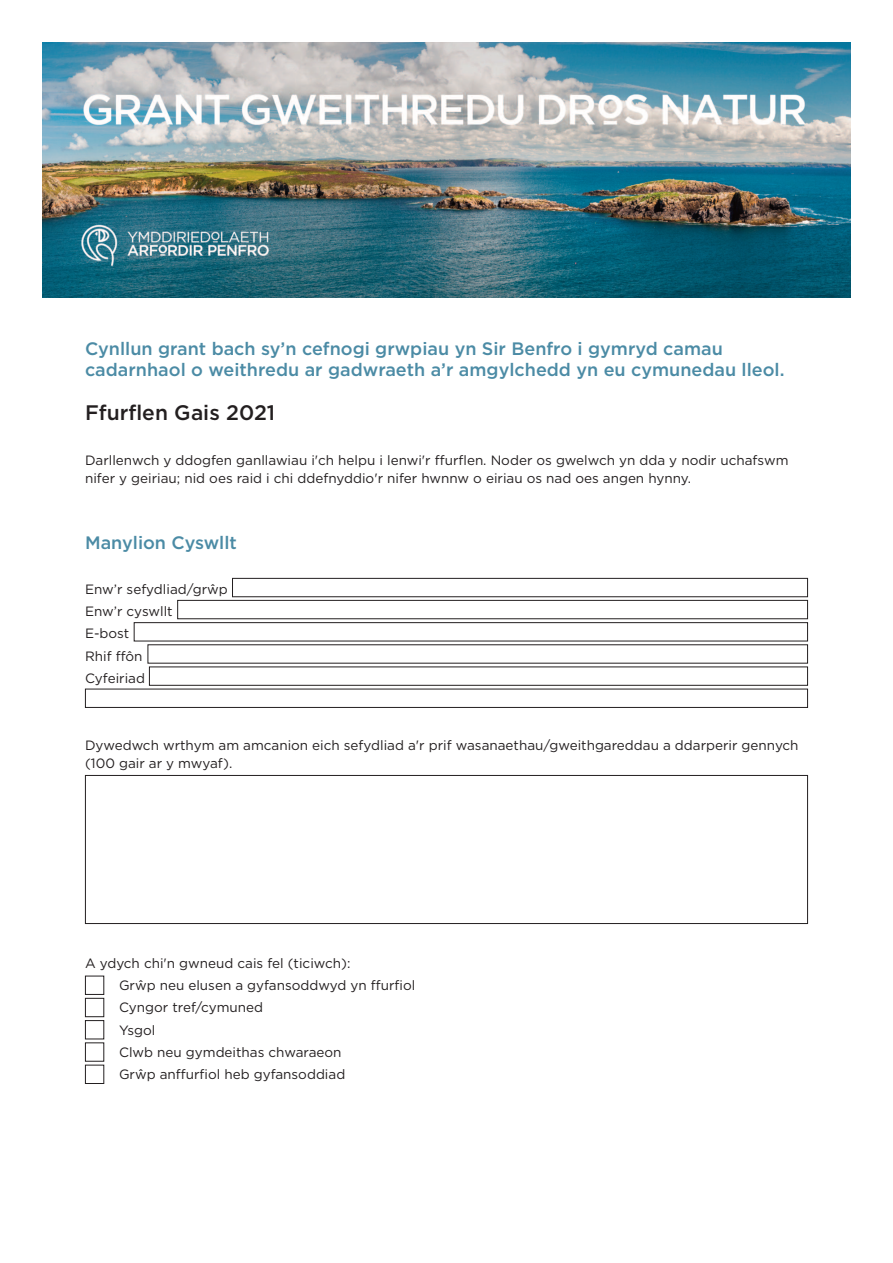
<style>
.page{position:relative;width:893px;height:1263px;background:#fff}
.page>*{position:absolute;margin:0;border:0;box-sizing:border-box;transform-origin:0 0}
.t1{font:500 21px "Gotham";color:#231f20}
.t2{font:500 18px/21px "Gotham";color:#4b8ba5}
.t3{font:13.5px/22.2px "Gotham";color:#231f20}
</style>
<div class="page">
<img style="left:43px;top:43px;width:807px;height:255px">
<div style="left:232px;top:578px;width:576px;height:19px;border:1px solid #231f20"></div>
<div style="left:177px;top:600px;width:631px;height:19px;border:1px solid #231f20"></div>
<div style="left:134px;top:622px;width:674px;height:19px;border:1px solid #231f20"></div>
<div style="left:149px;top:666px;width:659px;height:20px;border:1px solid #231f20"></div>
<div style="left:85px;top:775px;width:723px;height:149px;border:1px solid #231f20"></div>
<div style="left:85px;top:976px;width:19px;height:19px;border:1px solid #231f20"></div>
<div style="left:85px;top:998px;width:19px;height:19px;border:1px solid #231f20"></div>
<div style="left:85px;top:1020px;width:19px;height:19px;border:1px solid #231f20"></div>
<div style="left:85px;top:1065px;width:19px;height:19px;border:1px solid #231f20"></div>
<div style="left:85px;top:689px;width:723px;height:19px;border:1px solid #231f20"></div>
<h2 class="t2" style="left:85px;top:339px;width:701px">Cynllun grant bach sy’n cefnogi grwpiau yn Sir Benfro i gymryd camau cadarnhaol o weithredu ar gadwraeth a’r amgylchedd yn eu cymunedau lleol.</h2>
<h1 class="t1" style="left:85px;top:405px;width:192px">Ffurflen Gais 2021</h1>
<p class="t3" style="left:85px;top:452px;width:705px;line-height:18px">Darllenwch y ddogfen ganllawiau i'ch helpu i lenwi'r ffurflen. Noder os gwelwch yn dda y nodir uchafswm nifer y geiriau; nid oes raid i chi ddefnyddio'r nifer hwnnw o eiriau os nad oes angen hynny.</p>
<h2 class="t2" style="left:85px;top:534px;width:153px">Manylion Cyswllt</h2>
<p class="t3" style="left:85px;top:579px;width:144px">Enw’r sefydliad/grŵp<br>Enw’r cyswllt<br>E-bost<br>Rhif ffôn<br>Cyfeiriad</p>
<p class="t3" style="left:85px;top:737px;width:715px;line-height:18px">Dywedwch wrthym am amcanion eich sefydliad a'r prif wasanaethau/gweithgareddau a ddarperir gennych (100 gair ar y mwyaf).</p>
<p class="t3" style="left:119px;top:953px;width:298px;text-indent:-34px">A ydych chi'n gwneud cais fel (ticiwch):<br>Grŵp neu elusen a gyfansoddwyd yn ffurfiol<br>Cyngor tref/cymuned<br>Ysgol<br>Clwb neu gymdeithas chwaraeon<br>Grŵp anffurfiol heb gyfansoddiad</p>
</div>
